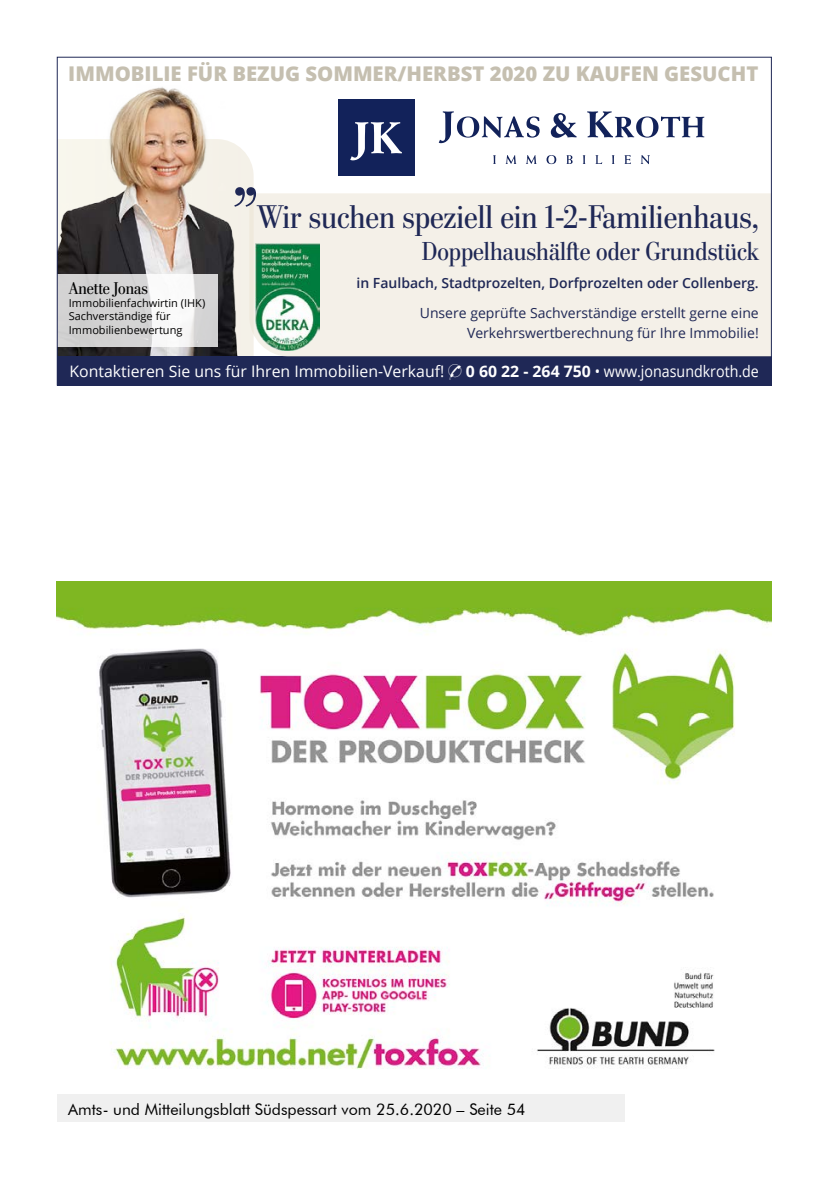
<style>
.page{position:relative;width:840px;height:1191px;background:#fff}
.page>*{position:absolute;margin:0;border:0;box-sizing:border-box;transform-origin:0 0}
.t1{font:32.8px "Stilson";color:#1f2856}
.t2{font:26px "Stilson";color:#1f2856}
.t3{font:800 20.4px "Open Sans";color:#c5bfb0}
.t4{font:17px "Stilson";color:#000}
.t5{font:16px "Futura BT";color:#000}
.t6{font:15.8px "Open Sans";color:#fff}
.t7{font:15.8px "Open Sans";color:#fff;scale:.9 1}
.t8{font:14px/20px "Open Sans";color:#1f2856;text-align:right}
.t9{font:600 14px "Open Sans";color:#1f2856}
.t10{font:11px/13.2px "Open Sans";color:#000}
.s1{font-weight:700}
</style>
<div class="page">
<div style="left:57px;top:1095px;width:567px;height:27px;background:#f0f0f0"></div>
<div style="left:240px;top:148px;width:13px;height:208px;background:#f4f1e8"></div>
<img style="left:59px;top:87px;width:181px;height:269px">
<svg style="left:59px;top:274px;width:158px;height:72px;fill:#d4d4d4"></svg>
<div style="left:57px;top:356px;width:714px;height:30px;background:#1f2856"></div>
<div style="left:249px;top:193px;width:520px;height:163px;background:#f4f0e8"></div>
<img style="left:255px;top:243px;width:64px;height:108px">
<svg style="left:438px;top:111px;width:101px;height:32px"></svg>
<svg style="left:587px;top:111px;width:117px;height:27px"></svg>
<svg style="left:550px;top:113px;width:26px;height:25px"></svg>
<svg style="left:493px;top:155px;width:2px;height:9px"></svg>
<svg style="left:505px;top:155px;width:11px;height:9px"></svg>
<svg style="left:526px;top:155px;width:10px;height:9px"></svg>
<svg style="left:546px;top:155px;width:10px;height:9px"></svg>
<svg style="left:566px;top:155px;width:6px;height:9px"></svg>
<svg style="left:595px;top:155px;width:7px;height:9px"></svg>
<svg style="left:612px;top:155px;width:2px;height:9px"></svg>
<svg style="left:624px;top:155px;width:6px;height:9px"></svg>
<svg style="left:640px;top:155px;width:9px;height:9px"></svg>
<svg style="left:582px;top:155px;width:3px;height:9px"></svg>
<div style="left:337px;top:99px;width:77px;height:77px;background:#12225a"></div>
<svg style="left:350px;top:122px;width:51px;height:38px"></svg>
<img style="left:57px;top:581px;width:714px;height:488px">
<h3 class="t3" style="left:68px;top:58px;width:691px">IMMOBILIE FÜR BEZUG SOMMER/HERBST 2020 ZU KAUFEN GESUCHT</h3>
<h1 class="t1" style="left:232px;top:198px;width:528px"><sup>„</sup>Wir suchen speziell ein 1-2-Familienhaus,</h1>
<h2 class="t2" style="left:421px;top:236px;width:338px">Doppelhaushälfte oder Grundstück</h2>
<p class="t9" style="left:356px;top:273px;width:403px">in Faulbach, Stadtprozelten, Dorfprozelten oder Collenberg.</p>
<p class="t8" style="left:419px;top:303px;width:340px">Unsere geprüfte Sachverständige erstellt gerne eine<br>Verkehrswertberechnung für Ihre Immobilie!</p>
<p class="t4" style="left:69px;top:278px;width:80px">Anette Jonas</p>
<p class="t10" style="left:69px;top:296px;width:138px">Immobilienfachwirtin (IHK)<br>Sachverständige für<br>Immobilienbewertung</p>
<p class="t6" style="left:69px;top:361px;width:376px">Kontaktieren Sie uns für Ihren Immobilien-Verkauf!</p>
<p class="t7" style="left:465px;top:361px;width:327px"><span class="s1">0 60 22 - 264 750</span> • www.jonasundkroth.de</p>
<p class="t5" style="left:68px;top:1099px;width:459px">Amts- und Mitteilungsblatt Südspessart vom 25.6.2020 – Seite 54</p>
</div>
